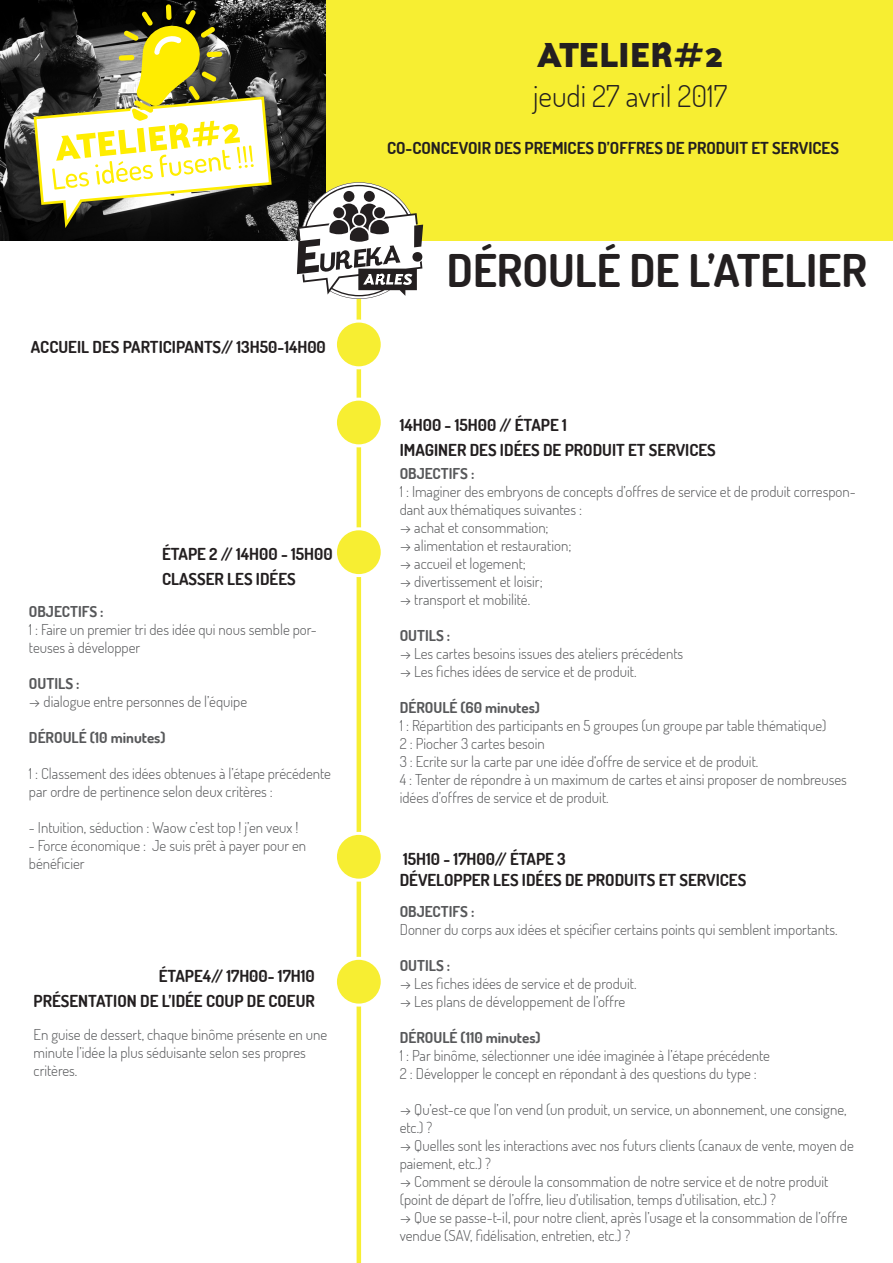
<style>
.page{position:relative;width:893px;height:1263px;background:#fff}
.page>*{position:absolute;margin:0;border:0;box-sizing:border-box;transform-origin:0 0}
.t1{font:700 45px "Dosis";color:#231f20}
.t2{font:900 34.95px "Lux Sans";color:#231f20}
.t3{font:300 29.85px "Dosis";color:#231f20}
.t4{font:700 16.5px "Dosis";color:#231f20}
.t5{font:300 15px/18px "Dosis";color:#57585a}
.t6{font:700 15px "Dosis";color:#57585a}
</style>
<div class="page">
<hr style="left:357px;top:259px;width:4px;height:1004px;background:#f7ee32">
<div style="left:0;top:0;width:893px;height:241px;background:#f7ee32"></div>
<div style="left:335px;top:321px;width:47px;height:47px;background:#f7ee32;border-radius:50%"></div>
<div style="left:334px;top:320px;width:50px;height:49px;border:3px solid #fff;border-radius:50%"></div>
<div style="left:335px;top:399px;width:47px;height:47px;background:#f7ee32;border-radius:50%"></div>
<div style="left:334px;top:398px;width:50px;height:49px;border:3px solid #fff;border-radius:50%"></div>
<div style="left:335px;top:529px;width:47px;height:47px;background:#f7ee32;border-radius:50%"></div>
<div style="left:334px;top:527px;width:50px;height:50px;border:3px solid #fff;border-radius:50%"></div>
<div style="left:335px;top:833px;width:47px;height:47px;background:#f7ee32;border-radius:50%"></div>
<div style="left:334px;top:832px;width:50px;height:50px;border:3px solid #fff;border-radius:50%"></div>
<div style="left:335px;top:958px;width:47px;height:47px;background:#f7ee32;border-radius:50%"></div>
<div style="left:334px;top:957px;width:50px;height:49px;border:3px solid #fff;border-radius:50%"></div>
<img style="left:1px;top:0;width:324px;height:241px">
<svg style="left:32px;top:4px;width:241px;height:228px;background:#8f8c64"></svg>
<svg style="left:297px;top:182px;width:126px;height:117px"></svg>
<p class="t4" style="left:31px;top:336px;width:297px">ACCUEIL DES PARTICIPANTS// 13H50-14H00</p>
<p class="t4" style="left:162px;top:544px;width:172px">ÉTAPE 2 // 14H00 - 15H00</p>
<p class="t4" style="left:162px;top:569px;width:135px">CLASSER LES IDÉES</p>
<p class="t6" style="left:29px;top:602px;width:76px">OBJECTIFS :</p>
<p class="t5" style="left:29px;top:620px;width:289px">1 : Faire un premier tri des idée qui nous semble por&shy;teuses à développer</p>
<p class="t6" style="left:29px;top:674px;width:52px">OUTILS :</p>
<p class="t5" style="left:29px;top:692px;width:220px">→ dialogue entre personnes de l’équipe</p>
<p class="t6" style="left:29px;top:728px;width:138px">DÉROULÉ (10 minutes)</p>
<p class="t5" style="left:29px;top:764px;width:304px">1 : Classement des idées obtenues à l’étape précédente par ordre de pertinence selon deux critères :</p>
<p class="t5" style="left:29px;top:818px;width:271px">- Intuition, séduction : Waow c’est top ! j’en veux !</p>
<p class="t5" style="left:29px;top:836px;width:279px">- Force économique : Je suis prêt à payer pour en bénéficier</p>
<p class="t4" style="left:159px;top:965px;width:158px">ÉTAPE4// 17H00- 17H10</p>
<p class="t4" style="left:34px;top:990px;width:283px">PRÉSENTATION DE L’IDÉE COUP DE COEUR</p>
<p class="t5" style="left:34px;top:1025px;width:295px">En guise de dessert, chaque binôme présente en une minute l’idée la plus séduisante selon ses propres critères.</p>
<p class="t2" style="left:537px;top:35px;width:187px">ATELIER#2</p>
<p class="t3" style="left:533px;top:76px;width:196px">jeudi 27 avril 2017</p>
<p class="t4" style="left:387px;top:137px;width:453px">CO-CONCEVOIR DES PREMICES D’OFFRES DE PRODUIT ET SERVICES</p>
<p class="t1" style="left:447px;top:241px;width:422px">DÉROULÉ DE L’ATELIER</p>
<p class="t4" style="left:400px;top:414px;width:169px">14H00 - 15H00 // ÉTAPE 1</p>
<p class="t4" style="left:400px;top:439px;width:318px">IMAGINER DES IDÉES DE PRODUIT ET SERVICES</p>
<p class="t6" style="left:400px;top:464px;width:76px">OBJECTIFS :</p>
<p class="t5" style="left:400px;top:482px;width:458px">1 : Imaginer des embryons de concepts d’offres de service et de produit correspon&shy;dant aux thématiques suivantes :</p>
<p class="t5" style="left:400px;top:518px;width:150px">→ achat et consommation;</p>
<p class="t5" style="left:400px;top:536px;width:173px">→ alimentation et restauration;</p>
<p class="t5" style="left:400px;top:554px;width:128px">→ accueil et logement;</p>
<p class="t5" style="left:400px;top:572px;width:144px">→ divertissement et loisir;</p>
<p class="t5" style="left:400px;top:590px;width:132px">→ transport et mobilité.</p>
<p class="t6" style="left:400px;top:626px;width:52px">OUTILS :</p>
<p class="t5" style="left:400px;top:644px;width:285px">→ Les cartes besoins issues des ateliers précédents</p>
<p class="t5" style="left:400px;top:662px;width:238px">→ Les fiches idées de service et de produit.</p>
<p class="t6" style="left:400px;top:698px;width:142px">DÉROULÉ (60 minutes)</p>
<p class="t5" style="left:400px;top:716px;width:428px">1 : Répartition des participants en 5 groupes (un groupe par table thématique)</p>
<p class="t5" style="left:400px;top:734px;width:147px">2 : Piocher 3 cartes besoin</p>
<p class="t5" style="left:400px;top:752px;width:360px">3 : Ecrite sur la carte par une idée d‘offre de service et de produit.</p>
<p class="t5" style="left:400px;top:770px;width:449px">4 : Tenter de répondre à un maximum de cartes et ainsi proposer de nombreuses idées d’offres de service et de produit.</p>
<p class="t4" style="left:403px;top:848px;width:164px">15H10 - 17H00// ÉTAPE 3</p>
<p class="t4" style="left:400px;top:869px;width:348px">DÉVELOPPER LES IDÉES DE PRODUITS ET SERVICES</p>
<p class="t6" style="left:400px;top:902px;width:76px">OBJECTIFS :</p>
<p class="t5" style="left:400px;top:920px;width:439px">Donner du corps aux idées et spécifier certains points qui semblent importants.</p>
<p class="t6" style="left:400px;top:956px;width:52px">OUTILS :</p>
<p class="t5" style="left:400px;top:974px;width:238px">→ Les fiches idées de service et de produit.</p>
<p class="t5" style="left:400px;top:992px;width:227px">→ Les plans de développement de l’offre</p>
<p class="t6" style="left:400px;top:1028px;width:142px">DÉROULÉ (110 minutes)</p>
<p class="t5" style="left:400px;top:1046px;width:372px">1 : Par binôme, sélectionner une idée imaginée à l’étape précédente</p>
<p class="t5" style="left:400px;top:1064px;width:359px">2 : Développer le concept en répondant à des questions du type :</p>
<p class="t5" style="left:400px;top:1100px;width:448px">→ Qu’est-ce que l’on vend (un produit, un service, un abonnement, une consigne, etc.) ?</p>
<p class="t5" style="left:400px;top:1136px;width:456px">→ Quelles sont les interactions avec nos futurs clients (canaux de vente, moyen de paiement, etc.) ?</p>
<p class="t5" style="left:400px;top:1172px;width:430px">→ Comment se déroule la consommation de notre service et de notre produit (point de départ de l’offre, lieu d’utilisation, temps d’utilisation, etc.) ?</p>
<p class="t5" style="left:400px;top:1208px;width:449px">→ Que se passe-t-il, pour notre client, après l’usage et la consommation de l’offre vendue (SAV, fidélisation, entretien, etc.) ?</p>
</div>
